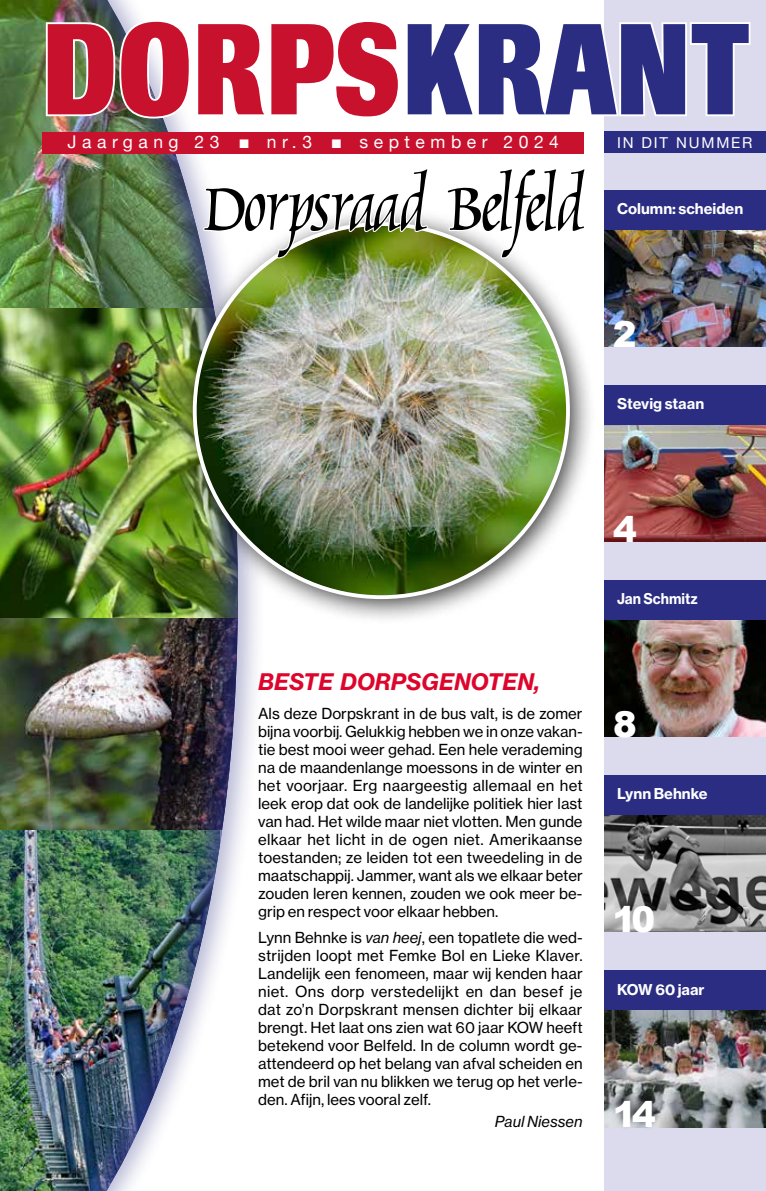
<style>
.page{position:relative;width:766px;height:1191px;background:#fff}
.page>*{position:absolute;margin:0;border:0;box-sizing:border-box;transform-origin:0 0}
.t1{font:900 35.55px "Arial";color:#fff}
.t2{font:22.5px "N Haas Grotesk TX Pro 76 Bd It";letter-spacing:.01em;color:#dd052b}
.t3{font:17.55px "Helvetica Neue";letter-spacing:.315em;color:#fff}
.t4{font:15px/18px "N Haas Grotesk TX Pro 55 Rg";color:#000;text-align:justify}
.t5{font:15px "Helvetica Neue";letter-spacing:.125em;color:#fff}
.t6{font:15px "N Haas Grotesk TX Pro 56 It";color:#000}
.t7{font:14.7px "N Haas Grotesk TX Pro 75 Bd";color:#fff}
.t8{font:14.7px "N Haas Grotesk TX Pro 75 Bd";color:#fff;scale:.93 1}
.s1{font-family:"N Haas Grotesk TX Pro 56 It"}
</style>
<div class="page">
<img style="left:0;top:308px;width:43px;height:311px">
<img style="left:0;top:829px;width:43px;height:362px">
<img style="left:0;top:0;width:43px;height:308px">
<img style="left:0;top:619px;width:43px;height:210px">
<div style="left:43px;top:0;width:722px;height:1191px;background:#2a2d82;opacity:.75"></div>
<div style="left:75px;top:0;width:690px;height:1191px;background:#2a2d82;opacity:.33"></div>
<div style="left:43px;top:132px;width:541px;height:21px;background:#c8112d"></div>
<div style="left:604px;top:0;width:161px;height:1191px;background:#dcdaed"></div>
<div style="left:604px;top:132px;width:161px;height:21px;background:#2a2d82"></div>
<img style="left:604px;top:230px;width:161px;height:116px">
<img style="left:604px;top:424px;width:161px;height:118px">
<div style="left:604px;top:190px;width:161px;height:40px;background:#2a2d82"></div>
<div style="left:604px;top:386px;width:161px;height:38px;background:#2a2d82"></div>
<img style="left:604px;top:620px;width:161px;height:116px">
<div style="left:604px;top:580px;width:161px;height:40px;background:#2a2d82"></div>
<img style="left:604px;top:815px;width:161px;height:116px">
<img style="left:604px;top:1009px;width:161px;height:118px">
<div style="left:604px;top:776px;width:161px;height:39px;background:#2a2d82"></div>
<div style="left:604px;top:970px;width:161px;height:39px;background:#2a2d82"></div>
<div style="left:607px;top:1088px;width:55px;height:42px;background:#000;opacity:.75"></div>
<svg style="left:44px;top:14px;width:707px;height:107px"></svg>
<div style="left:176px;top:206px;width:420px;height:419px;background:#000;opacity:.75"></div>
<img style="left:196px;top:226px;width:370px;height:369px;border-radius:185px">
<svg style="left:201px;top:153px;width:228px;height:118px"></svg>
<svg style="left:445px;top:153px;width:141px;height:118px"></svg>
<p class="t3" style="left:68px;top:129px;width:493px">Jaargang 23 ■ nr.3 ■ september 2024</p>
<p class="t5" style="left:617px;top:132px;width:137px">IN DIT NUMMER</p>
<p class="t7" style="left:617px;top:200px;width:128px">Column: scheiden</p>
<h1 class="t1" style="left:612px;top:308px;width:25px">2</h1>
<p class="t7" style="left:617px;top:395px;width:89px">Stevig staan</p>
<h1 class="t1" style="left:613px;top:503px;width:25px">4</h1>
<h2 class="t2" style="left:258px;top:667px;width:283px">BESTE DORPSGENOTEN,</h2>
<p class="t4" style="left:258px;top:704px;width:326px">Als deze Dorpskrant in de bus valt, is de zomer bijna voorbij. Gelukkig hebben we in onze vakan&shy;tie best mooi weer gehad. Een hele verademing na de maandenlange moessons in de winter en het voorjaar. Erg naargeestig allemaal en het leek erop dat ook de landelijke politiek hier last van had. Het wilde maar niet vlotten. Men gunde elkaar het licht in de ogen niet. Amerikaanse toestanden; ze leiden tot een tweedeling in de maatschappij. Jammer, want als we elkaar beter zouden leren kennen, zouden we ook meer be&shy;grip en respect voor elkaar hebben.</p>
<p class="t4" style="left:258px;top:928px;width:326px">Lynn Behnke is <span class="s1">van heej</span>, een topatlete die wed&shy;strijden loopt met Femke Bol en Lieke Klaver.<br>Landelijk een fenomeen, maar wij kenden haar niet. Ons dorp verstedelijkt en dan besef je dat zo’n Dorpskrant mensen dichter bij elkaar brengt. Het laat ons zien wat 60 jaar KOW heeft betekend voor Belfeld. In de column wordt ge&shy;attendeerd op het belang van afval scheiden en met de bril van nu blikken we terug op het verle&shy;den. Afijn, lees vooral zelf.</p>
<p class="t6" style="left:494px;top:1112px;width:89px">Paul Niessen</p>
<p class="t8" style="left:617px;top:590px;width:88px">Jan Schmitz</p>
<h1 class="t1" style="left:613px;top:698px;width:25px">8</h1>
<p class="t7" style="left:617px;top:785px;width:92px">Lynn Behnke</p>
<h1 class="t1" style="left:612px;top:893px;width:44px">10</h1>
<p class="t7" style="left:617px;top:980px;width:89px">KOW 60 jaar</p>
<h1 class="t1" style="left:612px;top:1088px;width:45px">14</h1>
</div>
